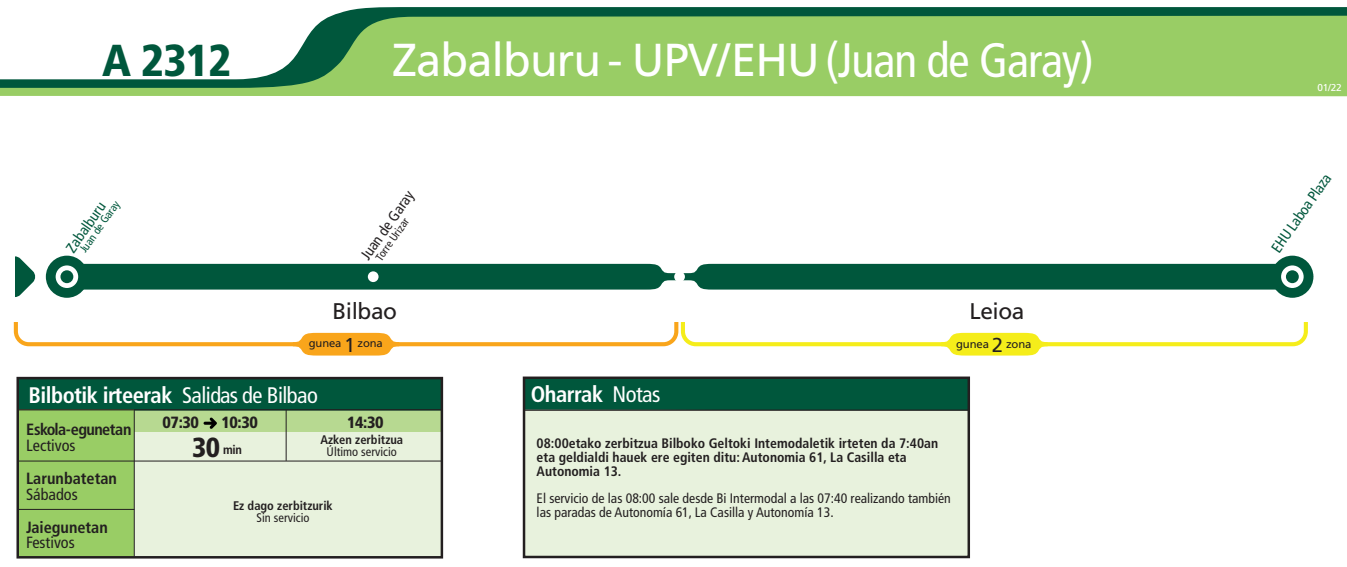
<style>
.page{position:relative;width:1347px;height:567px;background:#fff}
.page>*{position:absolute;margin:0;border:0;box-sizing:border-box;transform-origin:0 0}
.t1{font:46.12px "Frutiger LT Std";letter-spacing:-.02em;color:#fff}
.t2{font:900 condensed 44.75px "Frutiger LT Std";color:#00573c}
.t3{font:22.62px "Frutiger LT Std";letter-spacing:-.02em;color:#231f20}
.t4{font:700 condensed 22.5px "Frutiger LT Std";letter-spacing:-.025em;color:#fff}
.t5{font:condensed 16.25px "Frutiger LT Std";color:#231f20}
.t6{font:700 condensed 16.25px "Frutiger LT Std";color:#231f20}
.t7{font:700 condensed 16.25px "Frutiger LT Std";letter-spacing:-.04em;color:#231f20}
.t8{font:900 condensed 16.25px "Frutiger LT Std";letter-spacing:-.025em;color:#231f20}
.t9{font:condensed 15px "Frutiger LT Std";color:#00573c}
.t10{font:condensed 15px "Frutiger LT Std";color:#231f20}
.t11{font:700 condensed 13.75px/13.8px "Frutiger LT Std";color:#231f20}
.t12{font:condensed 13.75px/13.8px "Frutiger LT Std";color:#231f20}
.t13{font:700 condensed 12.5px "Frutiger LT Std";color:#231f20}
.t14{font:condensed 12.5px "Frutiger LT Std";color:#231f20}
.t15{font:11.38px "Frutiger LT Std";letter-spacing:-.01em;color:#231f20}
.t16{font:condensed 11.25px "Frutiger LT Std";color:#00573c}
.t17{font:condensed 11.25px "Frutiger LT Std";color:#231f20}
.t18{font:11.25px "Frutiger LT Std";letter-spacing:-.01em;color:#231f20}
.t19{font:10px "Frutiger LT Std";color:#fff}
.s1{font-stretch:condensed;font-size:48.38px}
.s2{font-size:20px}
.s3{font-size:20.12px}
.s4{font-weight:400}
.s5{font-weight:900;font-size:27.5px}
</style>
<div class="page">
<div style="left:49px;top:264px;width:1264px;height:26px;background:#00573c"></div>
<div style="left:46px;top:256px;width:42px;height:42px;background:#00573c;border-radius:50%"></div>
<div style="left:56px;top:265px;width:22px;height:23px;background:#fff;border-radius:50%"></div>
<div style="left:1271px;top:256px;width:42px;height:42px;background:#00573c;border-radius:50%"></div>
<div style="left:1281px;top:265px;width:22px;height:23px;background:#fff;border-radius:50%"></div>
<svg style="left:15px;top:256px;width:21px;height:41px"></svg>
<div style="left:60px;top:270px;width:13px;height:13px;background:#00573c;border-radius:50%"></div>
<div style="left:1285px;top:270px;width:13px;height:13px;background:#00573c;border-radius:50%"></div>
<svg style="left:14px;top:322px;width:1293px;height:34px"></svg>
<div style="left:0;top:88px;width:1346px;height:8px;background:#99cd65"></div>
<svg style="left:0;top:7px;width:1346px;height:81px;fill:#99cd65"></svg>
<div style="left:19px;top:380px;width:421px;height:29px;background:#00573c"></div>
<div style="left:123px;top:410px;width:319px;height:147px;background:#e8f2dd"></div>
<div style="left:123px;top:410px;width:319px;height:22px;background:#b7d991"></div>
<div style="left:18px;top:410px;width:116px;height:147px;background:#99cd65"></div>
<hr style="left:134px;top:410px;width:1px;height:146px;background:#231f20">
<hr style="left:18px;top:461px;width:424px;height:1px;background:#231f20">
<svg style="left:203px;top:417px;width:14px;height:12px"></svg>
<hr style="left:18px;top:509px;width:116px;height:1px;background:#231f20">
<hr style="left:286px;top:410px;width:1px;height:51px;background:#231f20">
<hr style="left:18px;top:409px;width:424px;height:1px;background:#231f20">
<div style="left:16px;top:377px;width:427px;height:181px;border:2px solid #231f20"></div>
<div style="left:674px;top:271px;width:11px;height:11px;background:#fff;border-radius:50%"></div>
<div style="left:368px;top:271px;width:10px;height:11px;background:#fff;border-radius:50%"></div>
<div style="left:524px;top:378px;width:444px;height:179px;background:#e8f2dd"></div>
<div style="left:526px;top:379px;width:441px;height:30px;background:#00573c"></div>
<div style="left:523px;top:376px;width:447px;height:182px;border:2px solid #231f20"></div>
<hr style="left:524px;top:409px;width:444px;height:2px;background:#231f20">
<h2 class="t2" style="left:102px;top:33px;width:131px">A 2312</h2>
<h1 class="t1" style="left:392px;top:33px;width:703px">Zabalburu - UPV/EHU<span class="s1">(Juan de Garay)</span></h1>
<p class="t16" style="left:77px;top:247px;width:62px;rotate:-55deg">Juan de Garay</p>
<p class="t9" style="left:62px;top:246px;width:59px;rotate:-55deg">Zabalburu</p>
<p class="t10" style="left:357px;top:253px;width:82px;rotate:-55deg">Juan de Garay</p>
<p class="t17" style="left:373px;top:256px;width:51px;rotate:-55deg">Torre Urizar</p>
<h3 class="t3" style="left:332px;top:298px;width:66px">Bilbao</h3>
<h3 class="t3" style="left:969px;top:298px;width:56px">Leioa</h3>
<p class="t18" style="left:309px;top:336px;width:75px">gunea <span class="s2">1</span> zona</p>
<p class="t15" style="left:956px;top:337px;width:77px">gunea <span class="s3">2</span> zona</p>
<h3 class="t4" style="left:29px;top:381px;width:291px">Bilbotik irteerak <span class="s4">Salidas de Bilbao</span></h3>
<p class="t7" style="left:26px;top:420px;width:107px">Eskola-egunetan</p>
<p class="t5" style="left:26px;top:435px;width:51px">Lectivos</p>
<p class="t6" style="left:26px;top:469px;width:92px">Larunbatetan</p>
<p class="t5" style="left:26px;top:484px;width:53px">Sábados</p>
<p class="t6" style="left:26px;top:517px;width:83px">Jaiegunetan</p>
<p class="t5" style="left:26px;top:533px;width:50px">Festivos</p>
<p class="t8" style="left:163px;top:412px;width:38px">07:30</p>
<p class="t8" style="left:221px;top:412px;width:38px">10:30</p>
<p class="t8" style="left:347px;top:412px;width:38px">14:30</p>
<p class="t13" style="left:320px;top:432px;width:84px">Azken zerbitzua</p>
<p class="t14" style="left:326px;top:444px;width:72px">Último servicio</p>
<p class="t13" style="left:192px;top:442px;width:51px"><span class="s5">30</span> min</p>
<p class="t13" style="left:233px;top:498px;width:101px">Ez dago zerbitzurik</p>
<p class="t14" style="left:256px;top:510px;width:54px">Sin servicio</p>
<h3 class="t4" style="left:531px;top:381px;width:131px">Oharrak <span class="s4">Notas</span></h3>
<p class="t11" style="left:536px;top:437px;width:403px">08:00etako zerbitzua Bilboko Geltoki Intemodaletik irteten da 7:40an eta geldialdi hauek ere egiten ditu: Autonomia 61, La Casilla eta<br>Autonomia 13.</p>
<p class="t12" style="left:536px;top:492px;width:416px">El servicio de las 08:00 sale desde Bi Intermodal a las 07:40 realizando también las paradas de Autonomía 61, La Casilla y Autonomía 13.</p>
<p class="t19" style="left:1317px;top:82px;width:26px">01/22</p>
<p class="t9" style="left:1267px;top:246px;width:94px;rotate:-55deg">EHU Laboa Plaza</p>
</div>
